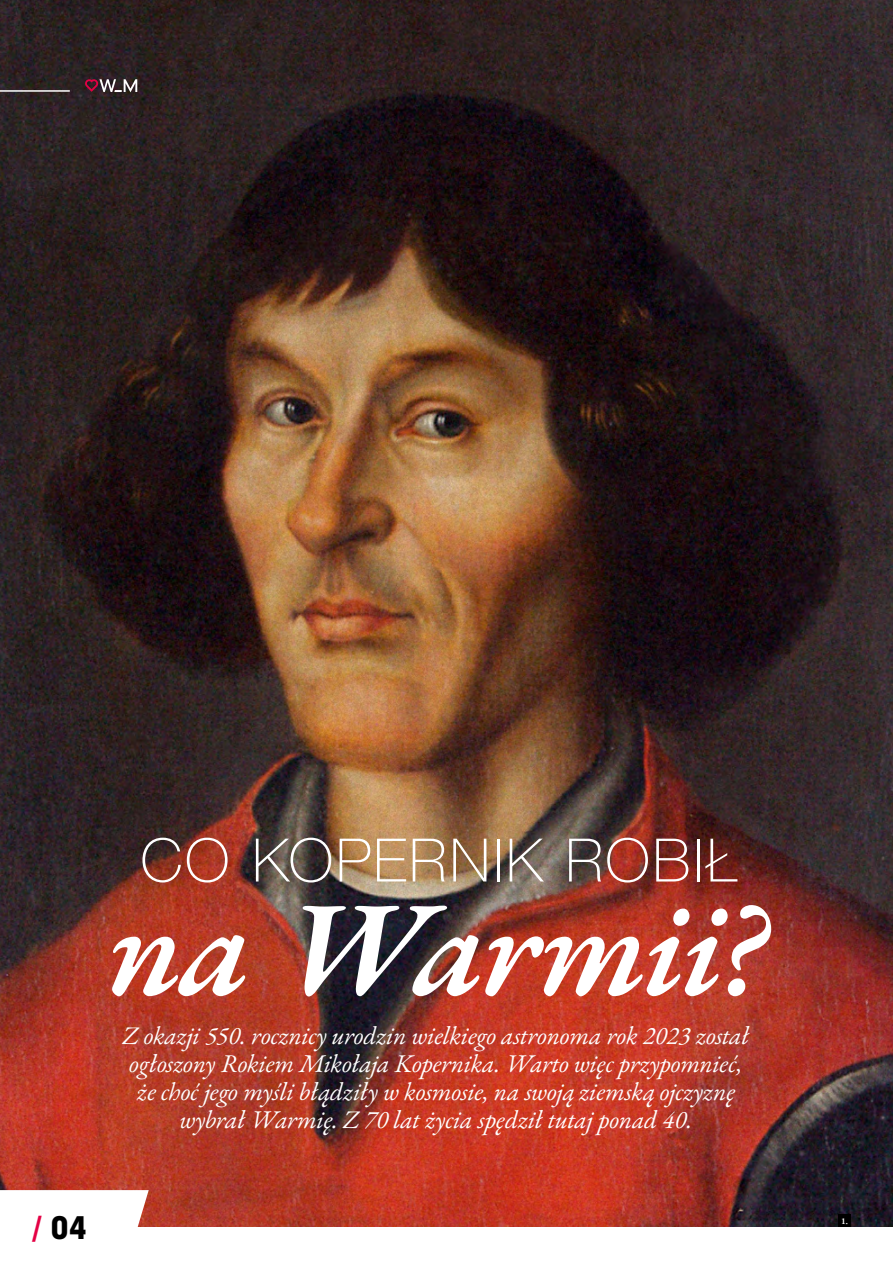
<style>
.page{position:relative;width:893px;height:1263px;background:#fff}
.page>*{position:absolute;margin:0;border:0;box-sizing:border-box;transform-origin:0 0}
.t1{font:italic 600 135px "EB Garamond";letter-spacing:-.035em;color:#fff}
.t2{font:100 60px "Helvetica Neue LT Pro";letter-spacing:.045em;color:#fff}
.t3{font:29.7px "Geometric 706 Blk EU";color:#000}
.t4{font:italic 25.5px/27.8px "EB Garamond";letter-spacing:-.01em;color:#fff;text-align:center}
.t5{font:600 9px "EB Garamond";color:#fff}
.s1{color:#e40044}
</style>
<div class="page">
<img style="left:0;top:0;width:893px;height:1227px">
<div style="left:838px;top:1214px;width:12px;height:13px;background:#000"></div>
<svg style="left:0;top:1190px;width:149px;height:37px"></svg>
<hr style="left:0;top:90px;width:69px;height:2px;background:#fff">
<svg style="left:85px;top:79px;width:52px;height:13px"></svg>
<h2 class="t2" style="left:140px;top:826px;width:598px">CO KOPERNIK ROBIŁ</h2>
<h1 class="t1" style="left:106px;top:861px;width:662px">na Warmii?</h1>
<p class="t4" style="left:122px;top:1022px;width:628px">Z okazji 550. rocznicy urodzin wielkiego astronoma rok 2023 został ogłoszony Rokiem Mikołaja Kopernika. Warto więc przypomnieć, że choć jego myśli błądziły w kosmosie, na swoją ziemską ojczyznę wybrał Warmię. Z 70 lat życia spędził tutaj ponad 40.</p>
<p class="t3" style="left:33px;top:1207px;width:56px"><span class="s1">/</span> 04</p>
<p class="t5" style="left:841px;top:1215px;width:8px">1.</p>
</div>
